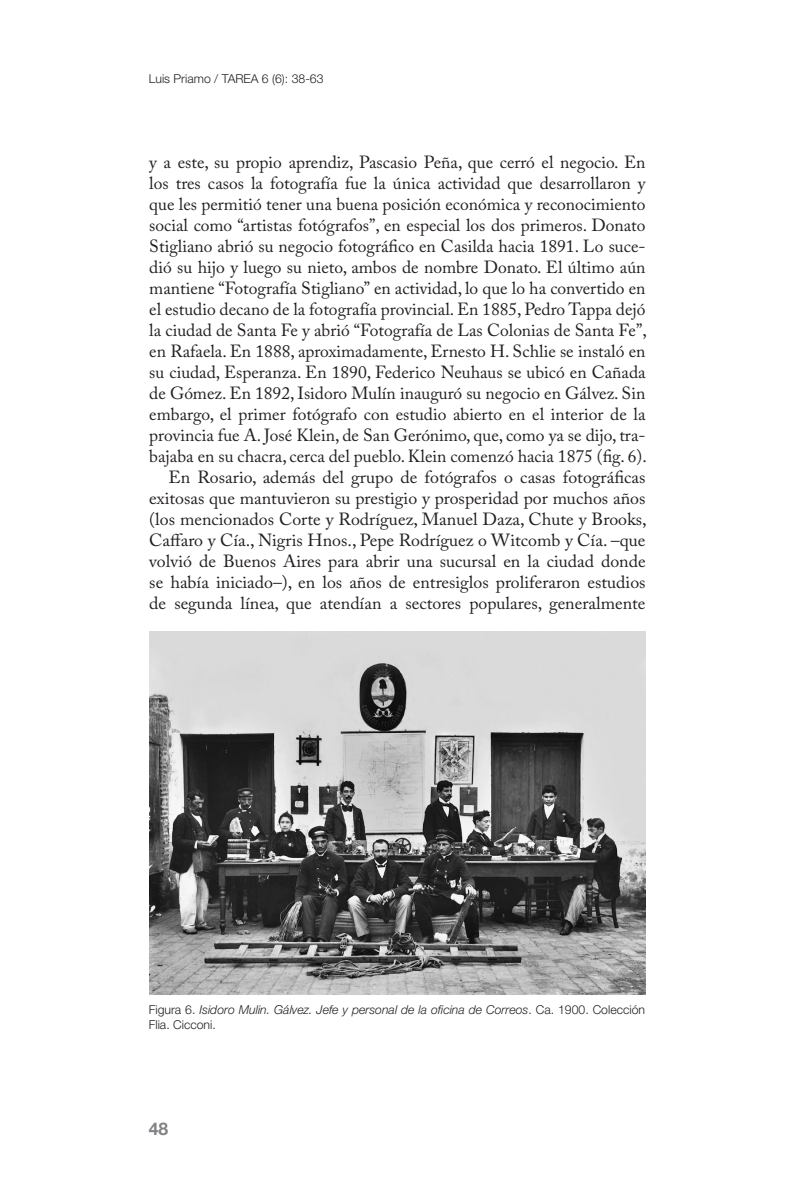
<style>
.page{position:relative;width:794px;height:1191px;background:#fff}
.page>*{position:absolute;margin:0;border:0;box-sizing:border-box;transform-origin:0 0}
.Cuerpo_central{font:17.5px/21px "Adobe Caslon Pro";color:#231f20;text-align:justify}
.t1{font:700 17.5px "Helvetica Neue";color:#808285}
.Notas{font:italic 300 12.25px/14.7px "Helvetica Neue";color:#231f20}
.t2{font:300 12.25px "Helvetica Neue";color:#231f20}
.s1{font-style:normal}
</style>
<div class="page">
<img style="left:150px;top:631px;width:495px;height:363px">
<p class="t2" style="left:149px;top:71px;width:176px">Luis Priamo / TAREA 6 (6): 38-63</p>
<p class="Cuerpo_central" style="left:149px;top:151px;width:499px">y a este, su propio aprendiz, Pascasio Peña, que cerró el negocio. En los tres casos la fotografía fue la única actividad que desarrollaron y que les permitió tener una buena posición económica y reconocimiento social como “artistas fotógrafos”, en especial los dos primeros. Donato Stigliano abrió su negocio fotográfico en Casilda hacia 1891. Lo suce&shy;dió su hijo y luego su nieto, ambos de nombre Donato. El último aún mantiene “Fotografía Stigliano” en actividad, lo que lo ha convertido en el estudio decano de la fotografía provincial. En 1885, Pedro Tappa dejó la ciudad de Santa Fe y abrió “Fotografía de Las Colonias de Santa Fe”, en Rafaela. En 1888, aproximadamente, Ernesto H. Schlie se instaló en su ciudad, Esperanza. En 1890, Federico Neuhaus se ubicó en Cañada de Gómez. En 1892, Isidoro Mulín inauguró su negocio en Gálvez. Sin embargo, el primer fotógrafo con estudio abierto en el interior de la provincia fue A. José Klein, de San Gerónimo, que, como ya se dijo, tra&shy;bajaba en su chacra, cerca del pueblo. Klein comenzó hacia 1875 (fig. 6).</p>
<p class="Cuerpo_central" style="left:149px;top:466px;width:499px;text-indent:19px">En Rosario, además del grupo de fotógrafos o casas fotográficas exitosas que mantuvieron su prestigio y prosperidad por muchos años (los mencionados Corte y Rodríguez, Manuel Daza, Chute y Brooks, Caffaro y Cía., Nigris Hnos., Pepe Rodríguez o Witcomb y Cía. –que volvió de Buenos Aires para abrir una sucursal en la ciudad donde se había iniciado–), en los años de entresiglos proliferaron estudios de segunda línea, que atendían a sectores populares, generalmente</p>
<p class="Notas" style="left:149px;top:1002px;width:498px"><span class="s1">Figura 6.</span> Isidoro Mulin. Gálvez. Jefe y personal de la oficina de Correos<span class="s1">. Ca. 1900. Colección<br>Flia. Cicconi.</span></p>
<p class="t1" style="left:149px;top:1118px;width:21px">48</p>
</div>
